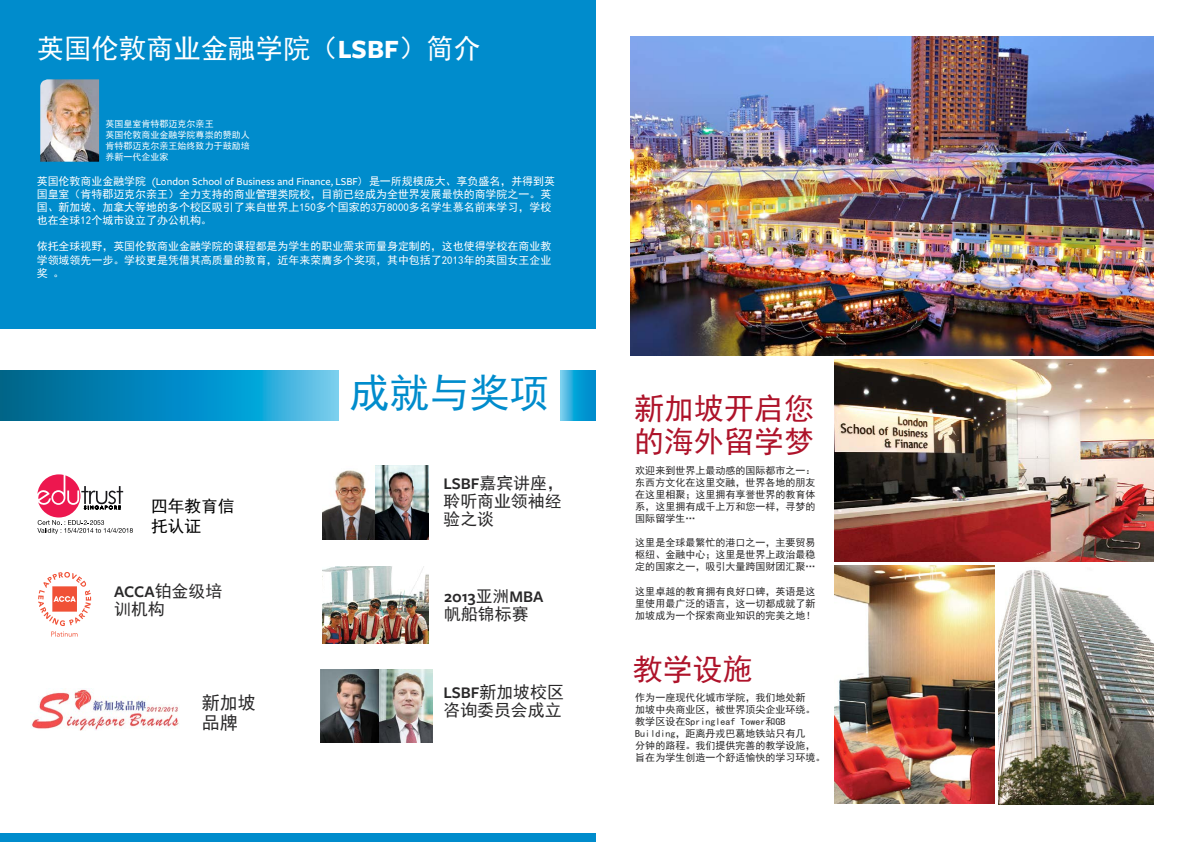
<style>
.page{position:relative;width:1191px;height:842px;background:#fff}
.page>*{position:absolute;margin:0;border:0;box-sizing:border-box;transform-origin:0 0}
.t1{font:40px "Sim Hei";color:#008ccc}
.t2{font:30px/33px "Sim Hei";color:#ae132a}
.t3{font:27.4px "Sim Hei";color:#fff}
.t4{font:18px/20px "Sim Hei";color:#292829}
.t5{font:16.9px/18px "Sim Hei";color:#292829}
.t6{font:600 16.9px "Freight Sans Pro";color:#292829}
.t7{font:16.7px/20px "Sim Hei";color:#000}
.t8{font:10.9px/13.1px "Sim Hei";color:#fff;text-align:justify}
.t9{font:500 10.9px "Freight Sans Pro";color:#fff}
.t10{font:10px/12px "Sim Hei";color:#292829;text-align:justify}
.t11{font:9px/10.8px "Sim Hei";color:#fff}
.s1{font-family:"Freight Sans Pro";font-weight:700}
.s2{font-family:"Sim Hei";font-weight:400}
.s3{font-family:"Freight Sans Pro";font-weight:600}
</style>
<div class="page">
<img style="left:835px;top:359px;width:318px;height:202px">
<img style="left:835px;top:565px;width:159px;height:238px">
<img style="left:998px;top:570px;width:155px;height:234px">
<img style="left:631px;top:36px;width:522px;height:319px">
<div style="left:0;top:0;width:595px;height:329px;background:#008ccc"></div>
<img style="left:40px;top:79px;width:59px;height:83px">
<svg style="left:38px;top:572px;width:53px;height:65px"></svg>
<img style="left:31px;top:688px;width:148px;height:43px">
<svg style="left:37px;top:474px;width:96px;height:60px"></svg>
<img style="left:322px;top:466px;width:107px;height:73px">
<img style="left:320px;top:669px;width:113px;height:74px">
<img style="left:322px;top:566px;width:107px;height:77px">
<svg style="left:0;top:370px;width:339px;height:51px;background:#128fc0"></svg>
<svg style="left:560px;top:370px;width:35px;height:51px;background:#1fa5d8"></svg>
<div style="left:0;top:833px;width:595px;height:9px;background:#008ccc"></div>
<h3 class="t3" style="left:37px;top:35px;width:446px">英国伦敦商业金融学院（<span class="s1">LSBF</span>）简介</h3>
<p class="t11" style="left:106px;top:119px;width:145px">英国皇室肯特郡迈克尔亲王<br>英国伦敦商业金融学院尊崇的赞助人肯特郡迈克尔亲王始终致力于鼓励培养新一代企业家</p>
<p class="t9" style="left:37px;top:174px;width:520px"><span class="s2">英国伦敦商业金融学院</span> (London School of Business and Finance, LSBF<span class="s2">) 是一所规模庞大、享负盛名，并得到英</span></p>
<p class="t8" style="left:37px;top:188px;width:516px">国皇室（肯特郡迈克尔亲王）全力支持的商业管理类院校，目前已经成为全世界发展最快的商学院之一。英国、新加坡、加拿大等地的多个校区吸引了来自世界上150多个国家的3万8000多名学生慕名前来学习，学校也在全球12个城市设立了办公机构。</p>
<p class="t8" style="left:37px;top:240px;width:516px">依托全球视野，英国伦敦商业金融学院的课程都是为学生的职业需求而量身定制的，这也使得学校在商业教学领域领先一步。学校更是凭借其高质量的教育，近年来荣膺多个奖项，其中包括了2013年的英国女王企业奖 。</p>
<h3 class="t7" style="left:151px;top:496px;width:85px">四年教育信托认证</h3>
<h3 class="t6" style="left:114px;top:580px;width:110px">ACCA<span class="s2">铂金级培</span></h3>
<h3 class="t5" style="left:114px;top:600px;width:52px">训机构</h3>
<h3 class="t4" style="left:202px;top:692px;width:55px">新加坡品牌</h3>
<h1 class="t1" style="left:349px;top:373px;width:202px">成就与奖项</h1>
<h3 class="t5" style="left:443px;top:474px;width:122px"><span class="s3">LSBF</span>嘉宾讲座，聆听商业领袖经验之谈</h3>
<h3 class="t6" style="left:444px;top:585px;width:101px">2013<span class="s2">亚洲</span>MBA</h3>
<h3 class="t5" style="left:444px;top:605px;width:86px">帆船锦标赛</h3>
<h3 class="t5" style="left:443px;top:683px;width:122px"><span class="s3">LSBF</span>新加坡校区咨询委员会成立</h3>
<h2 class="t2" style="left:634px;top:392px;width:181px">新加坡开启您的海外留学梦</h2>
<p class="t10" style="left:635px;top:465px;width:181px">欢迎来到世界上最动感的国际都市之一：东西方文化在这里交融，世界各地的朋友在这里相聚；这里拥有享誉世界的教育体系，这里拥有成千上万和您一样，寻梦的国际留学生…</p>
<p class="t10" style="left:635px;top:537px;width:181px">这里是全球最繁忙的港口之一，主要贸易枢纽、金融中心；这里是世界上政治最稳定的国家之一，吸引大量跨国财团汇聚…</p>
<p class="t10" style="left:635px;top:585px;width:181px">这里卓越的教育拥有良好口碑，英语是这里使用最广泛的语言，这一切都成就了新加坡成为一个探索商业知识的完美之地！</p>
<h2 class="t2" style="left:633px;top:653px;width:121px">教学设施</h2>
<p class="t10" style="left:635px;top:692px;width:191px;text-align:left">作为一座现代化城市学院，我们地处新<br>加坡中央商业区，被世界顶尖企业环绕。教学区设在Springleaf Tower和GB<br>Building，距离丹戎巴葛地铁站只有几<br>分钟的路程。我们提供完善的教学设施，旨在为学生创造一个舒适愉快的学习环境。</p>
</div>
